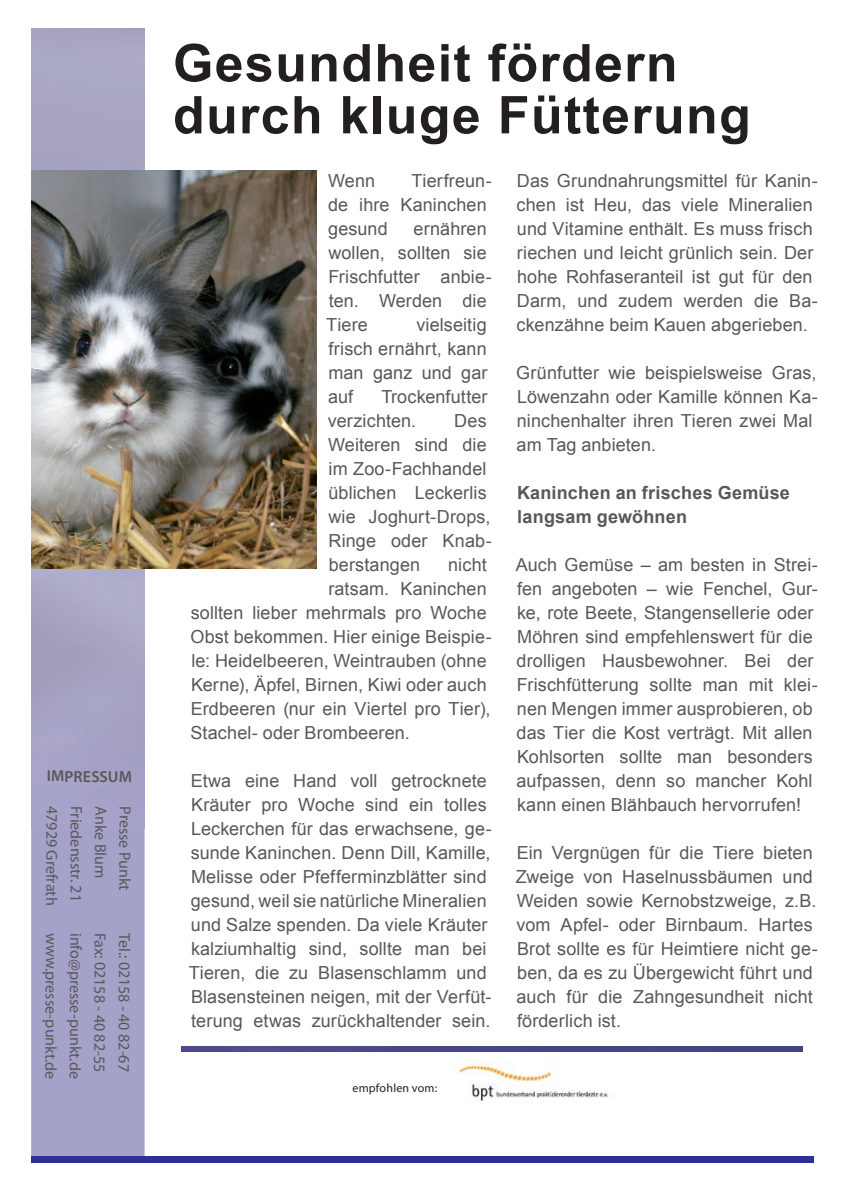
<style>
.page{position:relative;width:842px;height:1191px;background:#fff}
.page>*{position:absolute;margin:0;border:0;box-sizing:border-box;transform-origin:0 0}
.t1{font:700 52px/52px "Arial";letter-spacing:.025em;color:#231f20}
.t2{font:18px/24px "Arial";letter-spacing:.005em;color:#57585a}
.t3{font:700 18px/24px "Arial";letter-spacing:.015em;color:#57585a}
.t4{font:16px "Myriad Pro";letter-spacing:-.005em;color:#57585a}
.t5{font:600 16px "Myriad Pro";letter-spacing:.005em;color:#57585a}
.t6{font:12px "Myriad Pro";letter-spacing:.02em;color:#231f20}
</style>
<div class="page">
<div style="left:31px;top:828px;width:114px;height:329px;background:#a5a2ca"></div>
<div style="left:31px;top:1157px;width:783px;height:6px;background:#2e3092"></div>
<img style="left:31px;top:28px;width:114px;height:800px">
<div style="left:181px;top:1046px;width:621px;height:6px;background:#464788"></div>
<img style="left:458px;top:1064px;width:151px;height:37px">
<img style="left:31px;top:170px;width:285px;height:398px">
<p class="t5" style="left:47px;top:766px;width:87px">IMPRESSUM</p>
<p class="t4" style="left:62px;top:806px;width:101px;rotate:90deg">47929 Grefrath</p>
<p class="t4" style="left:86px;top:806px;width:97px;rotate:90deg">Friedensstr. 21</p>
<p class="t4" style="left:110px;top:806px;width:74px;rotate:90deg">Anke Blum</p>
<p class="t4" style="left:135px;top:806px;width:86px;rotate:90deg">Presse Punkt</p>
<p class="t4" style="left:61px;top:932px;width:148px;rotate:90deg">www.presse-punkt.de</p>
<p class="t4" style="left:85px;top:932px;width:147px;rotate:90deg">info@presse-punkt.de</p>
<p class="t4" style="left:110px;top:933px;width:141px;rotate:90deg">Fax: 02158 - 40 82-55</p>
<p class="t4" style="left:134px;top:933px;width:140px;rotate:90deg">Tel.: 02158 - 40 82-67</p>
<h1 class="t1" style="left:173px;top:39px;width:579px">Gesundheit fördern durch kluge Fütterung</h1>
<p class="t2" style="left:328px;top:169px;width:48px">Wenn</p>
<p class="t2" style="left:516px;top:169px;width:303px">Das Grundnahrungsmittel für Kanin&shy;chen ist Heu, das viele Mineralien und Vitamine enthält. Es muss frisch riechen und leicht grünlich sein. Der hohe Rohfaseranteil ist gut für den Darm, und zudem werden die Ba&shy;ckenzähne beim Kauen abgerieben.</p>
<p class="t2" style="left:516px;top:361px;width:303px">Grünfutter wie beispielsweise Gras,<br>Löwenzahn oder Kamille können Ka&shy;ninchenhalter ihren Tieren zwei Mal am Tag anbieten.</p>
<p class="t3" style="left:517px;top:481px;width:274px">Kaninchen an frisches Gemüse langsam gewöhnen</p>
<p class="t2" style="left:516px;top:553px;width:303px">Auch Gemüse – am besten in Strei&shy;fen angeboten – wie Fenchel, Gur&shy;ke, rote Beete, Stangensellerie oder Möhren sind empfehlenswert für die drolligen Hausbewohner. Bei der Frischfütterung sollte man mit klei&shy;nen Mengen immer ausprobieren, ob das Tier die Kost verträgt. Mit allen Kohlsorten sollte man besonders aufpassen, denn so mancher Kohl kann einen Blähbauch hervorrufen!</p>
<p class="t2" style="left:516px;top:841px;width:304px">Ein Vergnügen für die Tiere bieten<br>Zweige von Haselnussbäumen und<br>Weiden sowie Kernobstzweige, z.B. vom Apfel- oder Birnbaum. Hartes<br>Brot sollte es für Heimtiere nicht ge&shy;ben, da es zu Übergewicht führt und auch für die Zahngesundheit nicht förderlich ist.</p>
<p class="t2" style="left:328px;top:169px;width:165px;text-indent:83px">Tierfreun&shy;de ihre Kaninchen gesund</p>
<p class="t2" style="left:326px;top:217px;width:167px;text-indent:87px">ernähren wollen, sollten sie<br>Frischfutter anbie&shy;ten. Werden die<br>Tiere</p>
<p class="t2" style="left:328px;top:313px;width:161px;text-align:justify;text-indent:88px">vielseitig frisch ernährt, kann man ganz und gar auf</p>
<p class="t2" style="left:328px;top:385px;width:161px;text-indent:53px">Trockenfutter verzichten.</p>
<p class="t2" style="left:328px;top:409px;width:165px;text-indent:126px">Des<br>Weiteren sind die im Zoo-Fachhandel üblichen Leckerlis wie Joghurt-Drops,<br>Ringe oder Knab&shy;berstangen</p>
<p class="t2" style="left:448px;top:553px;width:40px">nicht</p>
<p class="t2" style="left:328px;top:577px;width:160px">ratsam. Kaninchen</p>
<p class="t2" style="left:191px;top:601px;width:298px">sollten lieber mehrmals pro Woche</p>
<p class="t2" style="left:190px;top:625px;width:303px">Obst bekommen. Hier einige Beispie-</p>
<p class="t2" style="left:191px;top:649px;width:297px">le: Heidelbeeren, Weintrauben (ohne</p>
<p class="t2" style="left:191px;top:673px;width:297px">Kerne), Äpfel, Birnen, Kiwi oder auch</p>
<p class="t2" style="left:191px;top:697px;width:301px">Erdbeeren (nur ein Viertel pro Tier),</p>
<p class="t2" style="left:190px;top:721px;width:221px">Stachel- oder Brombeeren.</p>
<p class="t2" style="left:189px;top:769px;width:304px">Etwa eine Hand voll getrocknete Kräuter pro Woche sind ein tolles Leckerchen für das erwachsene, ge&shy;sunde Kaninchen. Denn Dill, Kamille, Melisse oder Pfefferminzblätter sind gesund, weil sie natürliche Mineralien und Salze spenden. Da viele Kräuter kalziumhaltig sind, sollte man bei Tieren, die zu Blasenschlamm und Blasensteinen neigen, mit der Verfüt&shy;terung etwas zurückhaltender sein.</p>
<p class="t6" style="left:352px;top:1081px;width:86px">empfohlen vom:</p>
</div>
